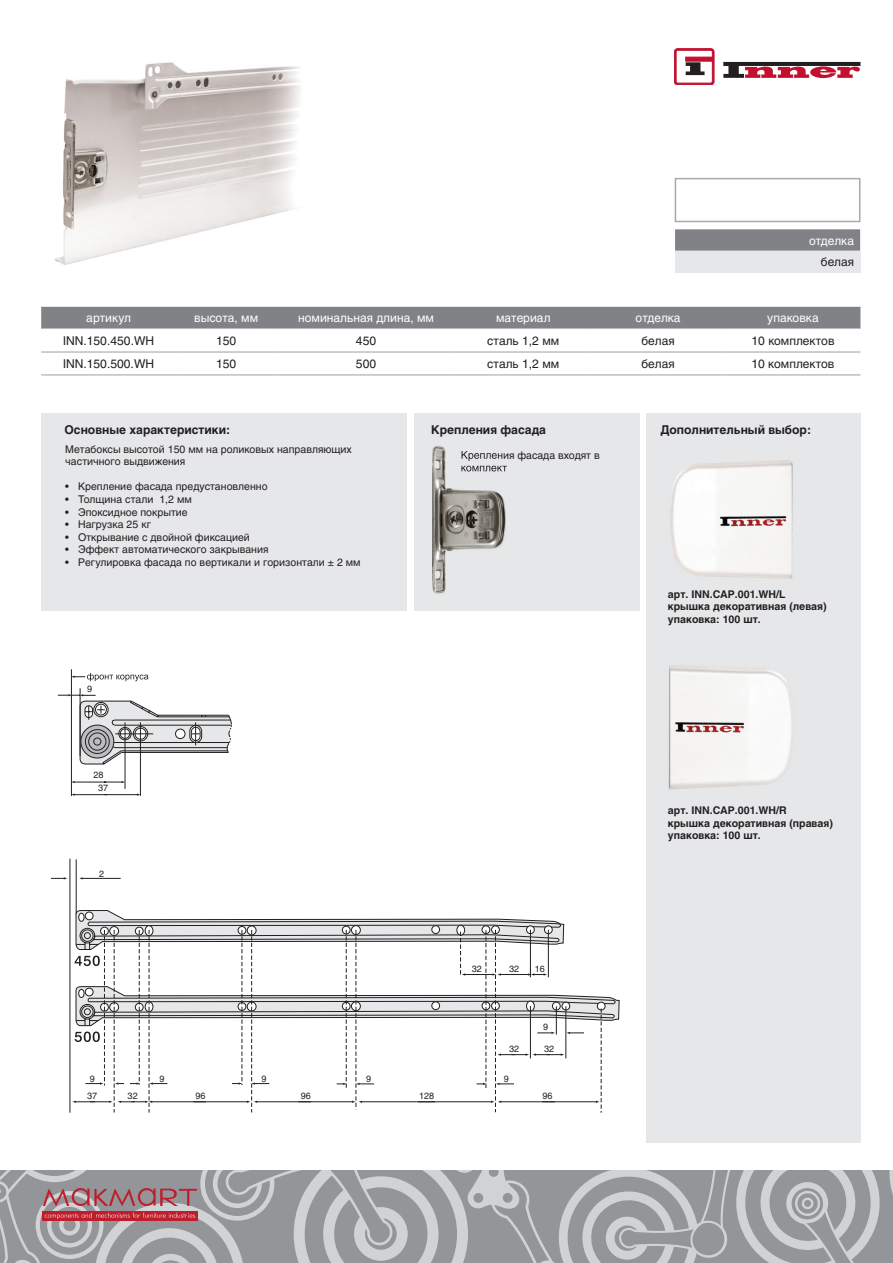
<style>
.page{position:relative;width:893px;height:1263px;background:#fff}
.page>*{position:absolute;margin:0;border:0;box-sizing:border-box;transform-origin:0 0}
.t1{font:12px "Helios";color:#231f20}
.t2{font:12px "Helios";color:#fff}
.t3{font:700 12px "Helios";color:#231f20}
.t4{font:10.5px/12.6px "Helios";color:#231f20}
.t5{font:700 10.5px/12.6px "Helios";color:#231f20}
.t6{font:9px "Helios";color:#231f20}
</style>
<div class="page">
<svg style="left:888px;top:1171px;width:5px;height:92px"></svg>
<svg style="left:0;top:1171px;width:881px;height:92px;background:#a6a3a6"></svg>
<div style="left:41px;top:307px;width:819px;height:22px;background:#808285"></div>
<hr style="left:41px;top:351px;width:135px;height:2px;background:#a8a9ad">
<hr style="left:176px;top:351px;width:100px;height:2px;background:#a8a9ad">
<hr style="left:276px;top:351px;width:180px;height:2px;background:#a8a9ad">
<hr style="left:456px;top:351px;width:135px;height:2px;background:#a8a9ad">
<hr style="left:591px;top:351px;width:135px;height:2px;background:#a8a9ad">
<hr style="left:726px;top:351px;width:134px;height:2px;background:#a8a9ad">
<hr style="left:41px;top:374px;width:135px;height:1px;background:#a8a9ad">
<hr style="left:176px;top:374px;width:100px;height:1px;background:#a8a9ad">
<hr style="left:276px;top:374px;width:180px;height:1px;background:#a8a9ad">
<hr style="left:456px;top:374px;width:135px;height:1px;background:#a8a9ad">
<hr style="left:591px;top:374px;width:135px;height:1px;background:#a8a9ad">
<hr style="left:726px;top:374px;width:134px;height:1px;background:#a8a9ad">
<img style="left:54px;top:62px;width:246px;height:203px">
<div style="left:646px;top:413px;width:214px;height:730px;background:#e6e7e9"></div>
<div style="left:414px;top:413px;width:225px;height:198px;background:#e6e7e9"></div>
<div style="left:41px;top:413px;width:366px;height:198px;background:#e6e7e9"></div>
<img style="left:669px;top:460px;width:124px;height:119px">
<img style="left:668px;top:665px;width:123px;height:125px">
<img style="left:432px;top:446px;width:74px;height:148px">
<img style="left:462px;top:451px;width:44px;height:10px">
<img style="left:461px;top:466px;width:45px;height:5px">
<div style="left:675px;top:178px;width:185px;height:44px;background:#fff;border:2px solid #a8a9ad"></div>
<svg style="left:675px;top:229px;width:185px;height:22px;background:#838588"></svg>
<div style="left:675px;top:251px;width:185px;height:21px;background:#e6e7e9"></div>
<hr style="left:80px;top:688px;width:1px;height:68px;background:#231f20">
<hr style="left:71px;top:669px;width:1px;height:127px;background:#231f20">
<hr style="left:140px;top:722px;width:1px;height:74px;background:#231f20">
<hr style="left:74px;top:794px;width:33px;height:1px;background:#231f20">
<hr style="left:105px;top:794px;width:32px;height:1px;background:#231f20">
<hr style="left:74px;top:782px;width:32px;height:1px;background:#231f20">
<hr style="left:125px;top:722px;width:1px;height:67px;background:#231f20">
<svg style="left:104px;top:781px;width:21px;height:2px"></svg>
<svg style="left:58px;top:694px;width:174px;height:71px"></svg>
<svg style="left:81px;top:725px;width:33px;height:33px"></svg>
<div style="left:81px;top:725px;width:33px;height:33px;border:1px solid #231f20;border-radius:50%"></div>
<svg style="left:85px;top:730px;width:24px;height:23px"></svg>
<div style="left:85px;top:729px;width:25px;height:25px;border:1px solid #231f20;border-radius:50%"></div>
<svg style="left:89px;top:733px;width:17px;height:17px"></svg>
<div style="left:88px;top:733px;width:18px;height:17px;border:1px solid #231f20;border-radius:50%"></div>
<div style="left:94px;top:738px;width:7px;height:7px;background:#bcbdc0;border-radius:50%"></div>
<div style="left:93px;top:738px;width:8px;height:7px;border:1px solid #231f20;border-radius:50%"></div>
<svg style="left:71px;top:673px;width:77px;height:8px"></svg>
<hr style="left:70px;top:859px;width:1px;height:254px;background:#231f20">
<hr style="left:76px;top:859px;width:1px;height:55px;background:#231f20">
<hr style="left:82px;top:878px;width:39px;height:1px;background:#231f20">
<svg style="left:51px;top:877px;width:16px;height:2px"></svg>
<svg style="left:73px;top:910px;width:546px;height:203px"></svg>
<svg style="left:674px;top:49px;width:40px;height:36px"></svg>
<svg style="left:723px;top:62px;width:137px;height:16px"></svg>
<p class="t2" style="left:809px;top:233px;width:47px">отделка</p>
<p class="t1" style="left:821px;top:255px;width:35px">белая</p>
<p class="t2" style="left:86px;top:311px;width:46px">артикул</p>
<p class="t2" style="left:194px;top:311px;width:65px">высота, мм</p>
<p class="t2" style="left:298px;top:311px;width:137px">номинальная длина, мм</p>
<p class="t2" style="left:496px;top:311px;width:56px">материал</p>
<p class="t2" style="left:636px;top:311px;width:47px">отделка</p>
<p class="t2" style="left:767px;top:311px;width:53px">упаковка</p>
<p class="t1" style="left:63px;top:334px;width:92px">INN.150.450.WH</p>
<p class="t1" style="left:216px;top:334px;width:22px">150</p>
<p class="t1" style="left:356px;top:334px;width:22px">450</p>
<p class="t1" style="left:487px;top:334px;width:74px">сталь 1,2 мм</p>
<p class="t1" style="left:641px;top:334px;width:35px">белая</p>
<p class="t1" style="left:751px;top:334px;width:85px">10 комплектов</p>
<p class="t1" style="left:63px;top:357px;width:92px">INN.150.500.WH</p>
<p class="t1" style="left:216px;top:357px;width:22px">150</p>
<p class="t1" style="left:356px;top:357px;width:22px">500</p>
<p class="t1" style="left:487px;top:357px;width:74px">сталь 1,2 мм</p>
<p class="t1" style="left:641px;top:357px;width:35px">белая</p>
<p class="t1" style="left:751px;top:357px;width:85px">10 комплектов</p>
<p class="t3" style="left:65px;top:422px;width:167px">Основные характеристики:</p>
<p class="t3" style="left:431px;top:422px;width:116px">Крепления фасада</p>
<p class="t4" style="left:461px;top:449px;width:140px">Крепления фасада входят в</p>
<p class="t4" style="left:65px;top:442px;width:288px">Метабоксы высотой 150 мм на роликовых направляющих частичного выдвижения</p>
<p class="t4" style="left:65px;top:480px;width:204px">• Крепление фасада предустановленно</p>
<p class="t4" style="left:65px;top:493px;width:128px">• Толщина стали 1,2 мм</p>
<p class="t4" style="left:65px;top:505px;width:124px">• Эпоксидное покрытие</p>
<p class="t4" style="left:65px;top:518px;width:87px">• Нагрузка 25 кг</p>
<p class="t4" style="left:65px;top:531px;width:186px">• Открывание с двойной фиксацией</p>
<p class="t4" style="left:65px;top:543px;width:205px">• Эффект автоматического закрывания</p>
<p class="t4" style="left:65px;top:556px;width:297px">• Регулировка фасада по вертикали и горизонтали ± 2 мм</p>
<p class="t6" style="left:87px;top:683px;width:7px">9</p>
<p class="t6" style="left:93px;top:769px;width:12px">28</p>
<p class="t6" style="left:98px;top:782px;width:12px">37</p>
<p class="t6" style="left:99px;top:868px;width:7px">2</p>
<p class="t6" style="left:472px;top:963px;width:12px">32</p>
<p class="t6" style="left:509px;top:963px;width:12px">32</p>
<p class="t6" style="left:535px;top:963px;width:12px">16</p>
<p class="t6" style="left:543px;top:1022px;width:7px">9</p>
<p class="t6" style="left:509px;top:1044px;width:12px">32</p>
<p class="t6" style="left:544px;top:1044px;width:12px">32</p>
<p class="t6" style="left:90px;top:1073px;width:7px">9</p>
<p class="t6" style="left:159px;top:1073px;width:7px">9</p>
<p class="t6" style="left:261px;top:1073px;width:7px">9</p>
<p class="t6" style="left:366px;top:1073px;width:7px">9</p>
<p class="t6" style="left:504px;top:1073px;width:7px">9</p>
<p class="t6" style="left:87px;top:1090px;width:12px">37</p>
<p class="t6" style="left:128px;top:1090px;width:12px">32</p>
<p class="t6" style="left:195px;top:1090px;width:12px">96</p>
<p class="t6" style="left:301px;top:1090px;width:12px">96</p>
<p class="t6" style="left:419px;top:1090px;width:17px">128</p>
<p class="t6" style="left:542px;top:1090px;width:12px">96</p>
<p class="t3" style="left:660px;top:422px;width:152px">Дополнительный выбор:</p>
<p class="t5" style="left:668px;top:588px;width:160px">арт. INN.CAP.001.WH/L крышка декоративная (левая) упаковка: 100 шт.</p>
<p class="t5" style="left:668px;top:804px;width:166px">арт. INN.CAP.001.WH/R<br>крышка декоративная (правая) упаковка: 100 шт.</p>
</div>
